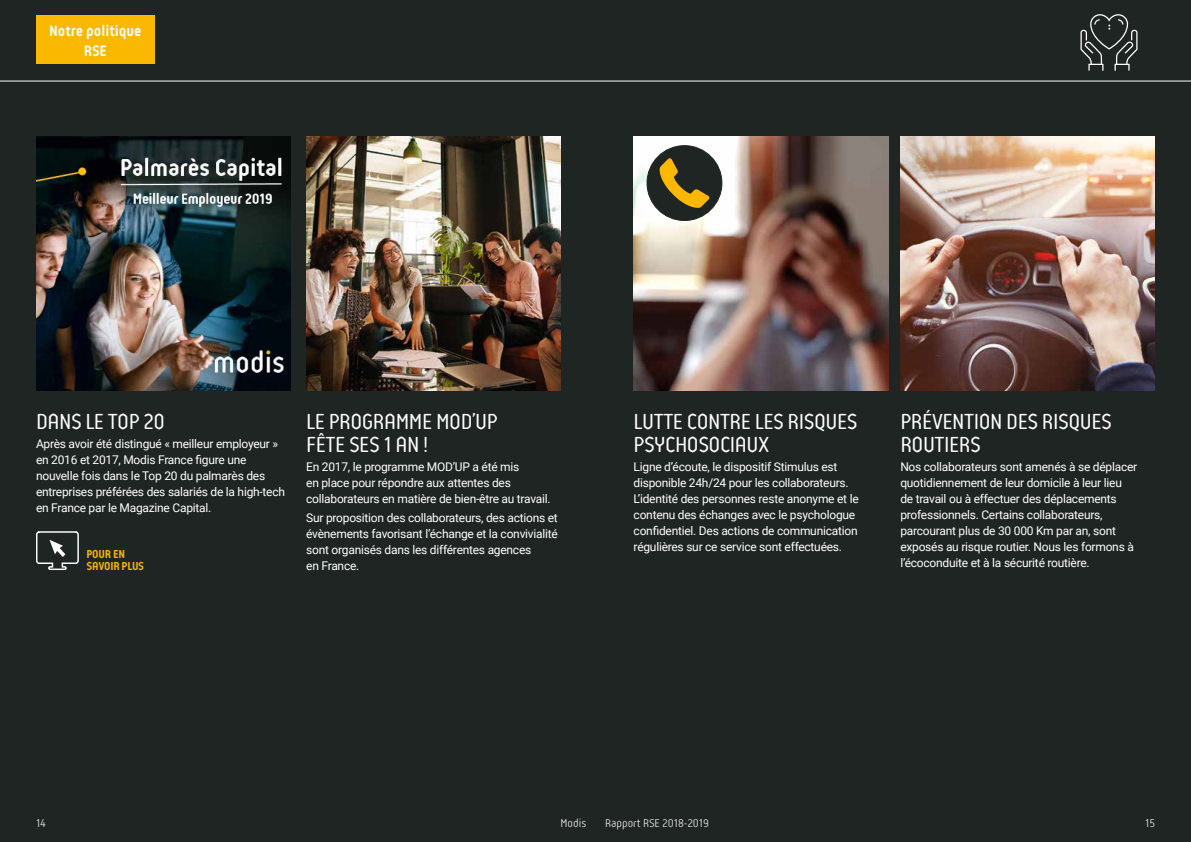
<style>
.page{position:relative;width:1191px;height:842px;background:#1f2522}
.page>*{position:absolute;margin:0;border:0;box-sizing:border-box;transform-origin:0 0}
.t1{font:23px/23px "Reso";letter-spacing:-.02em;color:#fff}
.t2{font:16px/20px "Reso Regular 3";color:#fff;text-align:center}
.t3{font:12.2px/12px "Reso Regular 3";letter-spacing:-.02em;color:#fbb800}
.t4{font:12px/16px "Roboto";letter-spacing:-.02em;color:#fff}
.t5{font:12px "Reso Regular 2";color:#fff}
</style>
<div class="page">
<svg style="left:36px;top:531px;width:43px;height:39px"></svg>
<img style="left:36px;top:136px;width:255px;height:255px">
<img style="left:306px;top:136px;width:255px;height:255px">
<img style="left:633px;top:136px;width:255px;height:255px">
<img style="left:900px;top:136px;width:255px;height:255px">
<div style="left:36px;top:16px;width:119px;height:48px;background:#fbb800"></div>
<svg style="left:1080px;top:14px;width:57px;height:57px"></svg>
<div style="left:647px;top:146px;width:75px;height:74px;background:#1f2522;border-radius:50%"></div>
<div style="left:646px;top:145px;width:76px;height:76px;border:1px solid #1f2522;border-radius:50%"></div>
<svg style="left:659px;top:158px;width:50px;height:50px"></svg>
<hr style="left:0;top:81px;width:1191px;height:1px;background:#fff">
<h2 class="t2" style="left:49px;top:21px;width:94px">Notre politique<br>RSE</h2>
<h1 class="t1" style="left:36px;top:410px;width:130px">DANS LE TOP 20</h1>
<p class="t4" style="left:36px;top:435px;width:250px">Après avoir été distingué « meilleur employeur » en 2016 et 2017, Modis France figure une nouvelle fois dans le Top 20 du palmarès des entreprises préférées des salariés de la high-tech en France par le Magazine Capital.</p>
<p class="t3" style="left:87px;top:548px;width:59px">POUR EN<br>SAVOIR PLUS</p>
<h1 class="t1" style="left:306px;top:410px;width:193px">LE PROGRAMME MOD’UP<br>FÊTE SES 1 AN !</h1>
<p class="t4" style="left:306px;top:458px;width:246px">En 2017, le programme MOD’UP a été mis<br>en place pour répondre aux attentes des collaborateurs en matière de bien-être au travail.</p>
<p class="t4" style="left:306px;top:509px;width:253px">Sur proposition des collaborateurs, des actions et évènements favorisant l’échange et la convivialité sont organisés dans les différentes agences<br>en France.</p>
<h1 class="t1" style="left:633px;top:410px;width:225px">LUTTE CONTRE LES RISQUES<br>PSYCHOSOCIAUX</h1>
<p class="t4" style="left:633px;top:458px;width:227px">Ligne d’écoute, le dispositif Stimulus est disponible 24h/24 pour les collaborateurs.<br>L’identité des personnes reste anonyme et le contenu des échanges avec le psychologue confidentiel. Des actions de communication régulières sur ce service sont effectuées.</p>
<h1 class="t1" style="left:900px;top:410px;width:213px">PRÉVENTION DES RISQUES<br>ROUTIERS</h1>
<p class="t4" style="left:900px;top:458px;width:238px">Nos collaborateurs sont amenés à se déplacer quotidiennement de leur domicile à leur lieu de travail ou à effectuer des déplacements professionnels. Certains collaborateurs, parcourant plus de 30 000 Km par an, sont exposés au risque routier. Nous les formons à l’écoconduite et à la sécurité routière.</p>
<p class="t5" style="left:36px;top:817px;width:11px">14</p>
<p class="t5" style="left:560px;top:817px;width:27px">Modis</p>
<p class="t5" style="left:605px;top:817px;width:105px">Rapport RSE 2018-2019</p>
<p class="t5" style="left:1145px;top:817px;width:11px">15</p>
</div>
